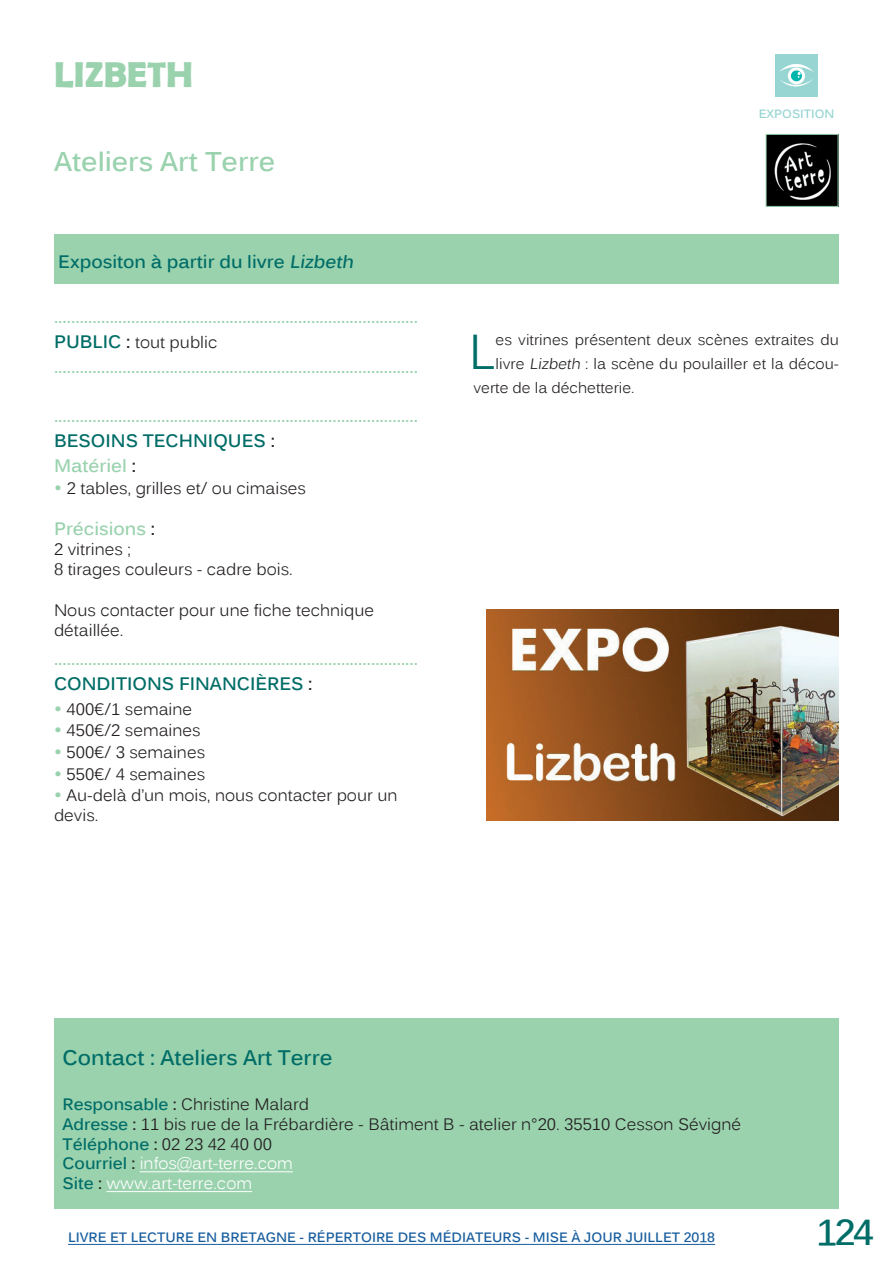
<style>
.page{position:relative;width:893px;height:1263px;background:#fff}
.page>*{position:absolute;margin:0;border:0;box-sizing:border-box;transform-origin:0 0}
.t1{font:48.75px "Kalinga";color:#006d67}
.t2{font:700 36px "Berlin Sans FB Demi";color:#9ad2ae}
.t3{font:700 36px "Kalinga";color:#006d67}
.t4{font:700 27px "Kalinga";color:#9ad2ae}
.t5{font:700 21px "Kalinga";color:#006d67}
.t6{font:700 18px "Kalinga";color:#9ad2ae}
.t7{font:700 18px "Kalinga";color:#006d67}
.t8{font:16.5px/19.8px "Kalinga";color:#231f20}
.t9{font:15px "Kalinga";color:#231f20}
.t10{font:700 13.5px "Kalinga";color:#175d9e}
.t11{font:700 12px "Kalinga";color:#96d5d2}
.s1{font-weight:700;font-size:18px;color:#006d67}
.s2{font-weight:700;font-size:18px}
.s3{color:#231f20}
.s4{font-size:18px;color:#9ad2ae}
.s5{font-weight:700;font-size:18px;color:#9ad2ae}
.s6{font-weight:700;color:#006d67}
.s7{font-weight:700}
.s8{color:#fff}
</style>
<div class="page">
<hr style="left:68px;top:1244px;width:647px;height:1px;background:#175d9e">
<div style="left:54px;top:235px;width:784px;height:49px;background:#9ad2ae"></div>
<div style="left:54px;top:1019px;width:785px;height:190px;background:#9ad2ae"></div>
<hr style="left:140px;top:1171px;width:153px;height:1px;background:#fff">
<hr style="left:106px;top:1191px;width:146px;height:1px;background:#fff">
<div style="left:775px;top:54px;width:43px;height:42px;background:#96d5d2"></div>
<svg style="left:779px;top:64px;width:35px;height:23px"></svg>
<img style="left:768px;top:136px;width:68px;height:69px">
<div style="left:766px;top:134px;width:72px;height:73px;border:1px solid #9ad2ae"></div>
<img style="left:486px;top:609px;width:353px;height:212px">
<h2 class="t2" style="left:54px;top:54px;width:141px">LIZBETH</h2>
<h3 class="t4" style="left:54px;top:144px;width:223px">Ateliers Art Terre</h3>
<p class="t7" style="left:58px;top:250px;width:301px">Expositon à partir du livre Lizbeth</p>
<p class="t6" style="left:54px;top:305px;width:366px">.....................................................................................</p>
<p class="t8" style="left:54px;top:334px;width:165px"><span class="s1">PUBLIC</span> <span class="s2">:</span> tout public</p>
<p class="t6" style="left:54px;top:354px;width:366px">.....................................................................................</p>
<p class="t6" style="left:54px;top:404px;width:366px">.....................................................................................</p>
<p class="t7" style="left:54px;top:429px;width:222px">BESOINS TECHNIQUES <span class="s3">:</span></p>
<p class="t6" style="left:54px;top:454px;width:83px">Matériel <span class="s3">:</span></p>
<p class="t8" style="left:54px;top:480px;width:253px"><span class="s4">•</span> 2 tables, grilles et/ ou cimaises</p>
<p class="t6" style="left:54px;top:517px;width:103px">Précisions <span class="s3">:</span></p>
<p class="t8" style="left:54px;top:541px;width:240px">2 vitrines ;<br>8 tirages couleurs - cadre bois.</p>
<p class="t8" style="left:54px;top:602px;width:322px">Nous contacter pour une fiche technique détaillée.</p>
<p class="t6" style="left:54px;top:647px;width:366px">.....................................................................................</p>
<p class="t7" style="left:54px;top:672px;width:260px">CONDITIONS FINANCIÈRES <span class="s3">:</span></p>
<p class="t8" style="left:54px;top:701px;width:140px"><span class="s5">•</span> 400€/1 semaine</p>
<p class="t8" style="left:54px;top:722px;width:148px"><span class="s5">•</span> 450€/2 semaines</p>
<p class="t8" style="left:54px;top:744px;width:153px"><span class="s5">•</span> 500€/ 3 semaines</p>
<p class="t8" style="left:54px;top:765px;width:153px"><span class="s5">•</span> 550€/ 4 semaines</p>
<p class="t8" style="left:54px;top:787px;width:345px"><span class="s5">•</span> Au-delà d’un mois, nous contacter pour un devis.</p>
<p class="t11" style="left:759px;top:106px;width:77px">EXPOSITION</p>
<h1 class="t1" style="left:469px;top:320px;width:28px">L</h1>
<p class="t9" style="left:496px;top:330px;width:345px">es vitrines présentent deux scènes extraites du</p>
<p class="t9" style="left:496px;top:354px;width:345px">livre Lizbeth : la scène du poulailler et la décou-</p>
<p class="t9" style="left:473px;top:378px;width:163px">verte de la déchetterie.</p>
<p class="t5" style="left:63px;top:1044px;width:272px">Contact : Ateliers Art Terre</p>
<p class="t8" style="left:63px;top:1096px;width:680px"><span class="s6">Responsable</span> <span class="s7">:</span> Christine Malard<br><span class="s6">Adresse</span> <span class="s7">:</span> 11 bis rue de la Frébardière - Bâtiment B - atelier n°20. 35510 Cesson Sévigné <span class="s6">Téléphone</span> <span class="s7">:</span> 02 23 42 40 00<br><span class="s6">Courriel</span> <span class="s7">:</span> <span class="s8">infos@art-terre.com<br></span><span class="s6">Site</span> <span class="s7">:</span> <span class="s8">www.art-terre.com</span></p>
<p class="t10" style="left:68px;top:1229px;width:649px">LIVRE ET LECTURE EN BRETAGNE - RÉPERTOIRE DES MÉDIATEURS - MISE À JOUR JUILLET 2018</p>
<h2 class="t3" style="left:816px;top:1208px;width:59px">124</h2>
</div>
